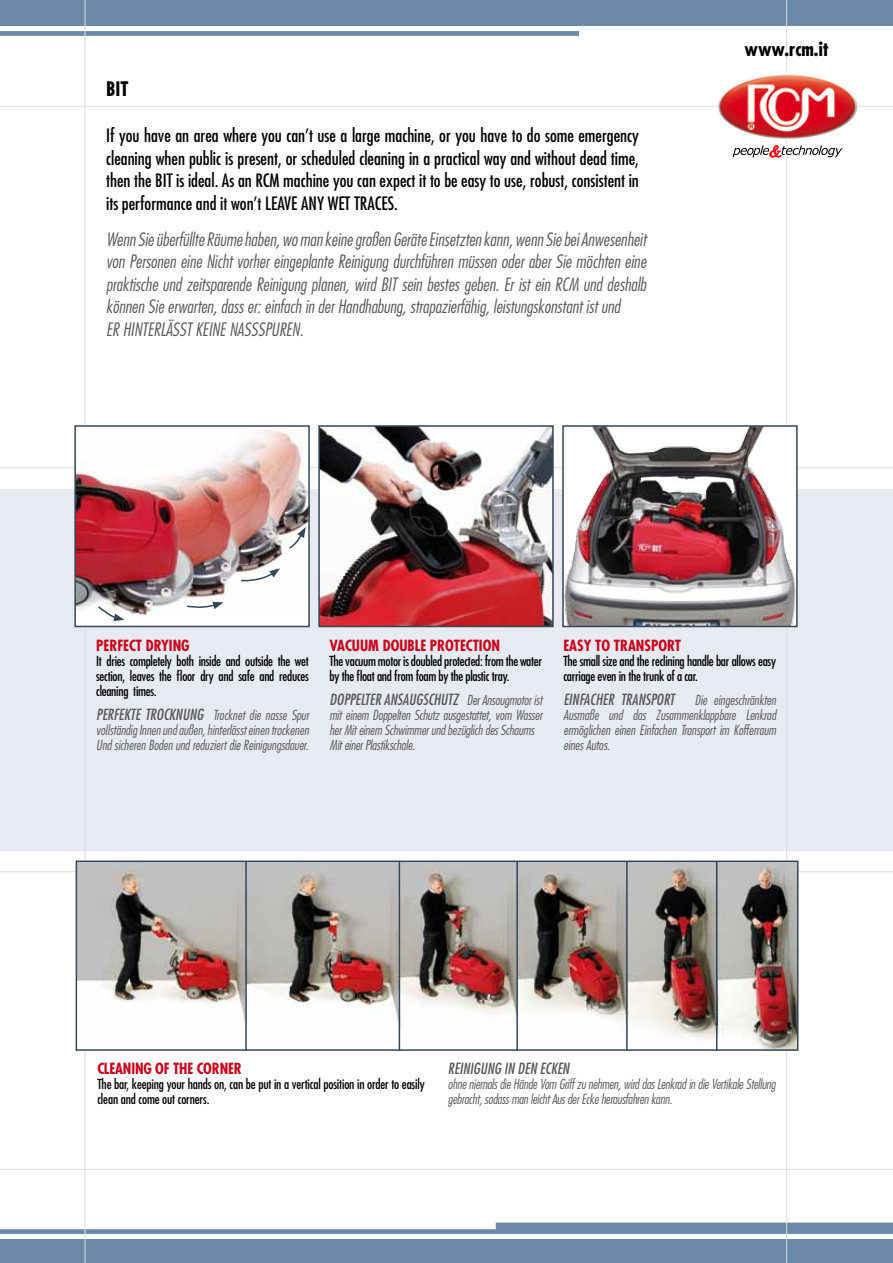
<style>
.page{position:relative;width:893px;height:1263px;background:#fff}
.page>*{position:absolute;margin:0;border:0;box-sizing:border-box;transform-origin:0 0}
.t1{font:700 condensed 19.5px "Futura";color:#000}
.t2{font:italic 300 condensed 18px/22.5px "Futura";color:#58585a}
.t3{font:condensed 18px/22.5px "Futura";color:#000;text-align:justify}
.t4{font:700 condensed 15px "Futura";color:#cb021b}
.t5{font:italic condensed 15px "Futura";letter-spacing:.08em;color:#58585a}
.t6{font:italic condensed 15px "Futura";letter-spacing:.035em;color:#58585a}
.t7{font:italic condensed 15px "Futura";color:#58585a}
.t8{font:italic 300 condensed 13.5px/15px "Futura";letter-spacing:-.01em;color:#58585a;text-align:justify}
.t9{font:condensed 13.5px/15px "Futura";letter-spacing:-.02em;color:#000}
.s1{font-weight:400;font-size:15px}
.s2{font-weight:300;font-size:13.5px}
</style>
<div class="page">
<div style="left:0;top:0;width:893px;height:26px;background:#6c89a7"></div>
<svg style="left:0;top:0;width:579px;height:43px"></svg>
<svg style="left:0;top:1222px;width:893px;height:41px"></svg>
<div style="left:0;top:489px;width:893px;height:361px;background:#e7eaf0"></div>
<hr style="left:0;top:467px;width:893px;height:1px;background:#dbdee4">
<hr style="left:0;top:871px;width:893px;height:1px;background:#dbdee4">
<hr style="left:786px;top:0;width:1px;height:1263px;background:#dbdee4">
<hr style="left:0;top:1169px;width:893px;height:1px;background:#dbdee4">
<hr style="left:85px;top:0;width:1px;height:1263px;background:#dbdee4">
<hr style="left:0;top:106px;width:893px;height:1px;background:#dbdee4">
<img style="left:565px;top:428px;width:230px;height:196px">
<div style="left:562px;top:425px;width:236px;height:202px;border:2px solid #354657"></div>
<div style="left:75px;top:426px;width:234px;height:200px;background:#fff"></div>
<img style="left:77px;top:430px;width:230px;height:184px">
<div style="left:74px;top:425px;width:236px;height:202px;border:2px solid #354657"></div>
<img style="left:321px;top:428px;width:230px;height:196px">
<div style="left:318px;top:425px;width:236px;height:202px;border:2px solid #354657"></div>
<img style="left:79px;top:863px;width:716px;height:185px">
<div style="left:76px;top:860px;width:722px;height:191px;border:2px solid #354657"></div>
<hr style="left:245px;top:862px;width:2px;height:189px;background:#354657">
<hr style="left:399px;top:862px;width:1px;height:189px;background:#354657">
<hr style="left:516px;top:862px;width:2px;height:189px;background:#354657">
<hr style="left:626px;top:862px;width:2px;height:189px;background:#354657">
<hr style="left:716px;top:862px;width:1px;height:189px;background:#354657">
<svg style="left:733px;top:145px;width:109px;height:13px"></svg>
<img style="left:718px;top:73px;width:139px;height:66px">
<svg style="left:97px;top:605px;width:27px;height:16px"></svg>
<svg style="left:186px;top:602px;width:37px;height:7px"></svg>
<svg style="left:240px;top:568px;width:40px;height:14px"></svg>
<svg style="left:287px;top:527px;width:19px;height:23px"></svg>
<h1 class="t1" style="left:106px;top:76px;width:9px">BIT</h1>
<p class="t3" style="left:106px;top:124px;width:534px">If you have an area where you can’t use a large machine, or you have to do some emergency cleaning when public is present, or scheduled cleaning in a practical way and without dead time, then the BIT is ideal. As an RCM machine you can expect it to be easy to use, robust, consistent in its performance and it won’t LEAVE ANY WET TRACES.</p>
<p class="t2" style="left:106px;top:228px;width:543px">Wenn Sie überfüllte Räume haben, wo man keine großen Geräte Einsetzten kann, wenn Sie bei Anwesenheit von Personen eine Nicht vorher eingeplante Reinigung durchführen müssen oder aber Sie möchten eine praktische und zeitsparende Reinigung planen, wird bit sein bestes geben. Er ist ein rcm und deshalb können Sie erwarten, dass er: einfach in der Handhabung, strapazierfähig, leistungskonstant ist und<br>er hinterlässt keine Na sSspuren.</p>
<h1 class="t1" style="left:744px;top:36px;width:86px">WWW.RCM.IT</h1>
<p class="t4" style="left:96px;top:636px;width:8px">PERFECT</p>
<p class="t4" style="left:146px;top:636px;width:31px">DRYING</p>
<p class="t9" style="left:96px;top:653px;width:214px;text-align:justify">It dries completely both inside and outside the wet section, leaves the floor dry and safe and reduces cleaning times.</p>
<p class="t8" style="left:96px;top:707px;width:215px"><span class="s1">PERFEKTE TROCKNUNG</span> Trocknet die nasse Spur vollständig Innen und außen, hinterlässt einen trockenen Und sicheren Boden und reduziert die Reinigungsdauer.</p>
<p class="t4" style="left:330px;top:636px;width:172px">VACUUM DOUBLE PROTECTION</p>
<p class="t9" style="left:330px;top:653px;width:214px">The vacuum motor is doubled protected: from the water by the float and from foam by the plastic tray.</p>
<p class="t5" style="left:330px;top:690px;width:215px">DOPPELTER ANSAUGSCHUTZ <span class="s2">Der Ansaugmotor ist</span></p>
<p class="t8" style="left:330px;top:707px;width:215px;text-align:left">mit einem Doppelten Schutz ausgestattet, vom Wasser her Mit einem Schwimmer und bezüglich des Schaums<br>Mit einer Plastikschale.</p>
<p class="t4" style="left:563px;top:636px;width:119px">EASY TO TRANSPORT</p>
<p class="t9" style="left:563px;top:653px;width:214px">The small size and the reclining handle bar allows easy carriage even in the trunk of a car.</p>
<p class="t7" style="left:563px;top:690px;width:111px">EINFACHER TRANSPORT</p>
<p class="t8" style="left:563px;top:692px;width:215px;text-indent:132px">Die eingeschränkten Ausmaße und das Zusammenklappbare Lenkrad ermöglichen einen Einfachen Transport im Kofferraum eines Autos.</p>
<p class="t4" style="left:97px;top:1058px;width:146px">CLEANING OF THE CORNER</p>
<p class="t9" style="left:97px;top:1076px;width:329px">The bar, keeping your hands on, can be put in a vertical position in order to easily clean and come out corners.</p>
<p class="t6" style="left:448px;top:1059px;width:123px">REINIGUNG IN DEN ECKEN</p>
<p class="t8" style="left:448px;top:1076px;width:329px">ohne niemals die Hände Vom Griff zu nehmen, wird das Lenkrad in die Vertikale Stellung gebracht, sodass man leicht Aus der Ecke herausfahren kann.</p>
</div>
